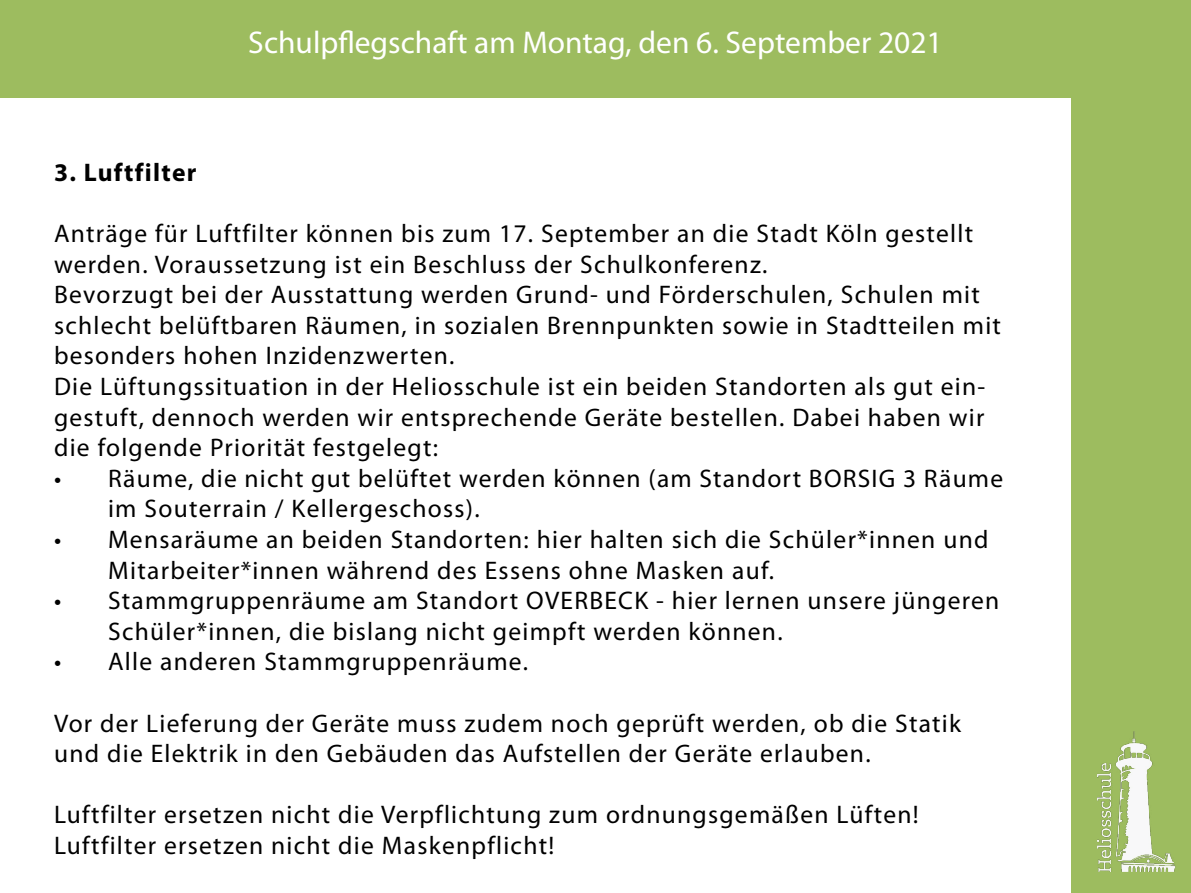
<style>
.page{position:relative;width:1191px;height:893px;background:#fff}
.page>*{position:absolute;margin:0;border:0;box-sizing:border-box;transform-origin:0 0}
.t1{font:31.5px "Myriad Pro";color:#fff}
.t2{font:25.5px/30.6px "Myriad Pro";letter-spacing:.05em;color:#000}
.t3{font:700 25.5px "Myriad Pro";letter-spacing:.05em;color:#000}
</style>
<div class="page">
<div style="left:0;top:0;width:1191px;height:98px;background:#9dbc5f"></div>
<div style="left:1071px;top:0;width:120px;height:893px;background:#9dbc5f"></div>
<img style="left:1097px;top:731px;width:78px;height:140px">
<p class="t3" style="left:54px;top:155px;width:144px">3. Luftfilter</p>
<p class="t1" style="left:248px;top:23px;width:696px">Schulpflegschaft am Montag, den 6. September 2021</p>
<p class="t2" style="left:54px;top:218px;width:948px">Anträge für Luftfilter können bis zum 17. September an die Stadt Köln gestellt werden. Voraussetzung ist ein Beschluss der Schulkonferenz.<br>Bevorzugt bei der Ausstattung werden Grund- und Förderschulen, Schulen mit schlecht belüftbaren Räumen, in sozialen Brennpunkten sowie in Stadtteilen mit besonders hohen Inzidenzwerten.<br>Die Lüftungssituation in der Heliosschule ist ein beiden Standorten als gut ein&shy;gestuft, dennoch werden wir entsprechende Geräte bestellen. Dabei haben wir die folgende Priorität festgelegt:</p>
<p class="t2" style="left:108px;top:462px;width:896px;text-indent:-54px">• Räume, die nicht gut belüftet werden können (am Standort BORSIG 3 Räume im Souterrain / Kellergeschoss).</p>
<p class="t2" style="left:108px;top:524px;width:882px;text-indent:-54px">• Mensaräume an beiden Standorten: hier halten sich die Schüler*innen und<br>Mitarbeiter*innen während des Essens ohne Masken auf.</p>
<p class="t2" style="left:108px;top:585px;width:892px;text-indent:-54px">• Stammgruppenräume am Standort OVERBECK - hier lernen unsere jüngeren<br>Schüler*innen, die bislang nicht geimpft werden können.</p>
<p class="t2" style="left:54px;top:646px;width:475px">• Alle anderen Stammgruppenräume.</p>
<p class="t2" style="left:54px;top:707px;width:908px">Vor der Lieferung der Geräte muss zudem noch geprüft werden, ob die Statik und die Elektrik in den Gebäuden das Aufstellen der Geräte erlauben.</p>
<p class="t2" style="left:54px;top:799px;width:866px">Luftfilter ersetzen nicht die Verpflichtung zum ordnungsgemäßen Lüften!<br>Luftfilter ersetzen nicht die Maskenpflicht!</p>
</div>
